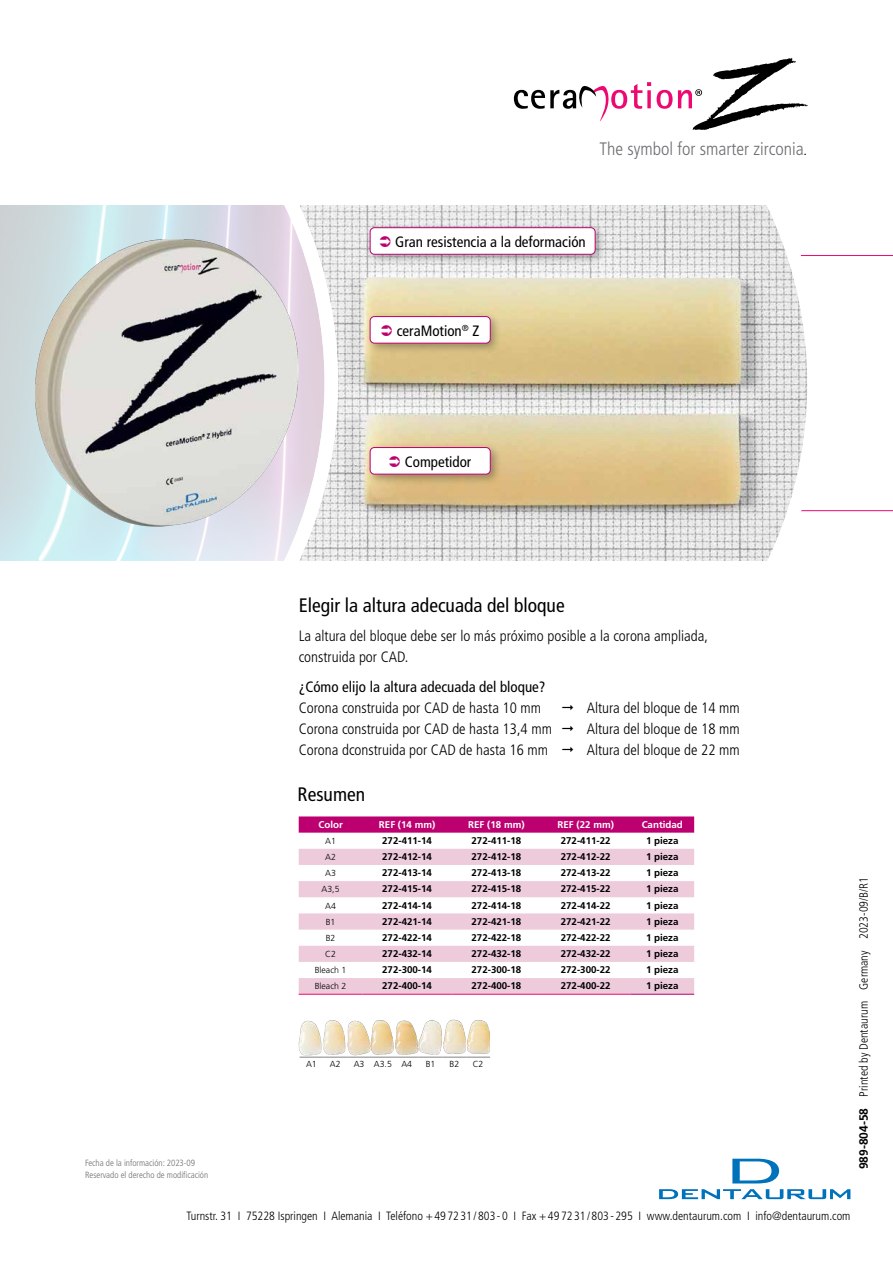
<style>
.page{position:relative;width:893px;height:1263px;background:#fff}
.page>*{position:absolute;margin:0;border:0;box-sizing:border-box;transform-origin:0 0}
.t1{font:condensed 19.5px "Frutiger LT Std";color:#000}
.t2{font:300 condensed 18px "Frutiger LT Std";color:#6d6e71}
.t3{font:300 condensed 15px/21px "Frutiger LT Std";color:#000}
.t4{font:condensed 15px "Frutiger LT Std";color:#000}
.t5{font:300 condensed 12px "Frutiger LT Std";color:#000}
.t6{font:700 9.75px "Frutiger LT Std";color:#000}
.t7{font:700 9.75px "Frutiger LT Std";color:#fff}
.t8{font:300 condensed 9px/12px "Frutiger LT Std";color:#6d6e71}
.t9{font:300 8.7px "Frutiger LT Std";color:#000}
.s1{font-style:italic;font-stretch:normal;font-size:15px;color:#000}
.s2{font-weight:700;font-stretch:normal}
</style>
<div class="page">
<hr style="left:765px;top:255px;width:128px;height:1px;background:#ed0972">
<hr style="left:765px;top:510px;width:128px;height:1px;background:#ed0972">
<svg style="left:338px;top:205px;width:483px;height:356px;background:#ddd4bf"></svg>
<svg style="left:0;top:205px;width:338px;height:356px;background:#ced1d2"></svg>
<div style="left:365px;top:311px;width:137px;height:43px;background:#000;opacity:.32"></div>
<div style="left:370px;top:317px;width:120px;height:26px;background:#fff;border-radius:4px"></div>
<div style="left:370px;top:316px;width:120px;height:27px;border:1px solid #bc0070;border-radius:4px"></div>
<div style="left:365px;top:442px;width:137px;height:43px;background:#000;opacity:.32"></div>
<div style="left:370px;top:447px;width:120px;height:27px;background:#fff;border-radius:4px"></div>
<div style="left:370px;top:447px;width:120px;height:27px;border:1px solid #bc0070;border-radius:4px"></div>
<svg style="left:299px;top:816px;width:395px;height:17px;background:#bf0c76"></svg>
<svg style="left:299px;top:849px;width:395px;height:145px;fill:#edcbda"></svg>
<hr style="left:299px;top:994px;width:63px;height:1px;background:#ed0972">
<hr style="left:362px;top:994px;width:90px;height:1px;background:#ed0972">
<hr style="left:452px;top:994px;width:89px;height:1px;background:#ed0972">
<hr style="left:541px;top:994px;width:89px;height:1px;background:#ed0972">
<hr style="left:630px;top:994px;width:64px;height:1px;background:#bc0070">
<img style="left:299px;top:1019px;width:191px;height:39px">
<svg style="left:300px;top:1057px;width:190px;height:1px"></svg>
<svg style="left:659px;top:1189px;width:191px;height:10px"></svg>
<svg style="left:732px;top:1159px;width:47px;height:24px"></svg>
<svg style="left:514px;top:82px;width:137px;height:39px"></svg>
<svg style="left:657px;top:57px;width:151px;height:73px"></svg>
<div style="left:365px;top:222px;width:242px;height:43px;background:#000;opacity:.32"></div>
<div style="left:370px;top:228px;width:225px;height:26px;background:#fff;border-radius:4px"></div>
<div style="left:370px;top:227px;width:225px;height:27px;border:1px solid #bc0070;border-radius:4px"></div>
<h2 class="t2" style="left:600px;top:139px;width:210px">The symbol for smarter zirconia<span class="s1">.</span></h2>
<h3 class="t4" style="left:395px;top:233px;width:192px">Gran resistencia a la deformación</h3>
<h3 class="t4" style="left:397px;top:322px;width:84px">ceraMotion<sup>®</sup> Z</h3>
<h3 class="t4" style="left:405px;top:453px;width:68px">Competidor</h3>
<p class="t8" style="left:85px;top:1157px;width:125px">Fecha de la información: 2023-09<br>Reservado el derecho de modificación</p>
<h1 class="t1" style="left:299px;top:593px;width:267px">Elegir la altura adecuada del bloque</h1>
<h3 class="t3" style="left:299px;top:626px;width:411px">La altura del bloque debe ser lo más próximo posible a la corona ampliada, construida por CAD.</h3>
<h3 class="t4" style="left:299px;top:678px;width:248px">¿Cómo elijo la altura adecuada del bloque?</h3>
<h3 class="t3" style="left:299px;top:697px;width:244px">Corona construida por CAD de hasta 10 mm</h3>
<h3 class="t3" style="left:587px;top:697px;width:155px">Altura del bloque de 14 mm</h3>
<h3 class="t3" style="left:299px;top:718px;width:255px">Corona construida por CAD de hasta 13,4 mm</h3>
<h3 class="t3" style="left:587px;top:718px;width:155px">Altura del bloque de 18 mm</h3>
<h3 class="t3" style="left:299px;top:739px;width:251px">Corona dconstruida por CAD de hasta 16 mm</h3>
<h3 class="t3" style="left:587px;top:739px;width:155px">Altura del bloque de 22 mm</h3>
<h1 class="t1" style="left:298px;top:783px;width:69px">Resumen</h1>
<p class="t7" style="left:318px;top:819px;width:26px">Color</p>
<p class="t7" style="left:379px;top:819px;width:58px">REF (14 mm)</p>
<p class="t7" style="left:468px;top:819px;width:58px">REF (18 mm)</p>
<p class="t7" style="left:558px;top:819px;width:58px">REF (22 mm)</p>
<p class="t7" style="left:642px;top:819px;width:43px">Cantidad</p>
<p class="t9" style="left:325px;top:836px;width:12px">A1</p>
<p class="t6" style="left:382px;top:835px;width:51px">272-411-14</p>
<p class="t6" style="left:471px;top:835px;width:51px">272-411-18</p>
<p class="t6" style="left:561px;top:835px;width:51px">272-411-22</p>
<p class="t6" style="left:646px;top:835px;width:34px">1 pieza</p>
<p class="t9" style="left:325px;top:852px;width:12px">A2</p>
<p class="t6" style="left:382px;top:851px;width:51px">272-412-14</p>
<p class="t6" style="left:471px;top:851px;width:51px">272-412-18</p>
<p class="t6" style="left:561px;top:851px;width:51px">272-412-22</p>
<p class="t6" style="left:646px;top:851px;width:34px">1 pieza</p>
<p class="t9" style="left:325px;top:868px;width:12px">A3</p>
<p class="t6" style="left:382px;top:867px;width:51px">272-413-14</p>
<p class="t6" style="left:471px;top:867px;width:51px">272-413-18</p>
<p class="t6" style="left:561px;top:867px;width:51px">272-413-22</p>
<p class="t6" style="left:646px;top:867px;width:34px">1 pieza</p>
<p class="t9" style="left:322px;top:884px;width:20px">A3,5</p>
<p class="t6" style="left:382px;top:883px;width:51px">272-415-14</p>
<p class="t6" style="left:471px;top:883px;width:51px">272-415-18</p>
<p class="t6" style="left:561px;top:883px;width:51px">272-415-22</p>
<p class="t6" style="left:646px;top:883px;width:34px">1 pieza</p>
<p class="t9" style="left:325px;top:901px;width:12px">A4</p>
<p class="t6" style="left:382px;top:899px;width:51px">272-414-14</p>
<p class="t6" style="left:471px;top:899px;width:51px">272-414-18</p>
<p class="t6" style="left:561px;top:899px;width:51px">272-414-22</p>
<p class="t6" style="left:646px;top:899px;width:34px">1 pieza</p>
<p class="t9" style="left:326px;top:917px;width:11px">B1</p>
<p class="t6" style="left:382px;top:916px;width:51px">272-421-14</p>
<p class="t6" style="left:471px;top:916px;width:51px">272-421-18</p>
<p class="t6" style="left:561px;top:916px;width:51px">272-421-22</p>
<p class="t6" style="left:646px;top:916px;width:34px">1 pieza</p>
<p class="t9" style="left:326px;top:933px;width:11px">B2</p>
<p class="t6" style="left:382px;top:932px;width:51px">272-422-14</p>
<p class="t6" style="left:471px;top:932px;width:51px">272-422-18</p>
<p class="t6" style="left:561px;top:932px;width:51px">272-422-22</p>
<p class="t6" style="left:646px;top:932px;width:34px">1 pieza</p>
<p class="t9" style="left:325px;top:949px;width:12px">C2</p>
<p class="t6" style="left:382px;top:948px;width:51px">272-432-14</p>
<p class="t6" style="left:471px;top:948px;width:51px">272-432-18</p>
<p class="t6" style="left:561px;top:948px;width:51px">272-432-22</p>
<p class="t6" style="left:646px;top:948px;width:34px">1 pieza</p>
<p class="t9" style="left:315px;top:965px;width:33px">Bleach 1</p>
<p class="t6" style="left:382px;top:964px;width:51px">272-300-14</p>
<p class="t6" style="left:471px;top:964px;width:51px">272-300-18</p>
<p class="t6" style="left:561px;top:964px;width:51px">272-300-22</p>
<p class="t6" style="left:646px;top:964px;width:34px">1 pieza</p>
<p class="t9" style="left:315px;top:981px;width:33px">Bleach 2</p>
<p class="t6" style="left:382px;top:980px;width:51px">272-400-14</p>
<p class="t6" style="left:471px;top:980px;width:51px">272-400-18</p>
<p class="t6" style="left:561px;top:980px;width:51px">272-400-22</p>
<p class="t6" style="left:646px;top:980px;width:34px">1 pieza</p>
<p class="t9" style="left:306px;top:1059px;width:12px">A1</p>
<p class="t9" style="left:330px;top:1059px;width:12px">A2</p>
<p class="t9" style="left:354px;top:1059px;width:60px">A3 A3.5 A4</p>
<p class="t9" style="left:426px;top:1059px;width:11px">B1</p>
<p class="t9" style="left:449px;top:1059px;width:11px">B2</p>
<p class="t9" style="left:473px;top:1059px;width:12px">C2</p>
<p class="t5" style="left:857px;top:1169px;width:294px;rotate:-90deg"><span class="s2">989-804-58</span> Printed by Dentaurum Germany 2023-09/B/R1</p>
<p class="t5" style="left:187px;top:1209px;width:665px">Turnstr. 31 I 75228 Ispringen I Alemania I Teléfono +49 72 31 / 803 - 0 I Fax +49 72 31 / 803 - 295 I www.dentaurum.com I info@dentaurum.com</p>
</div>
